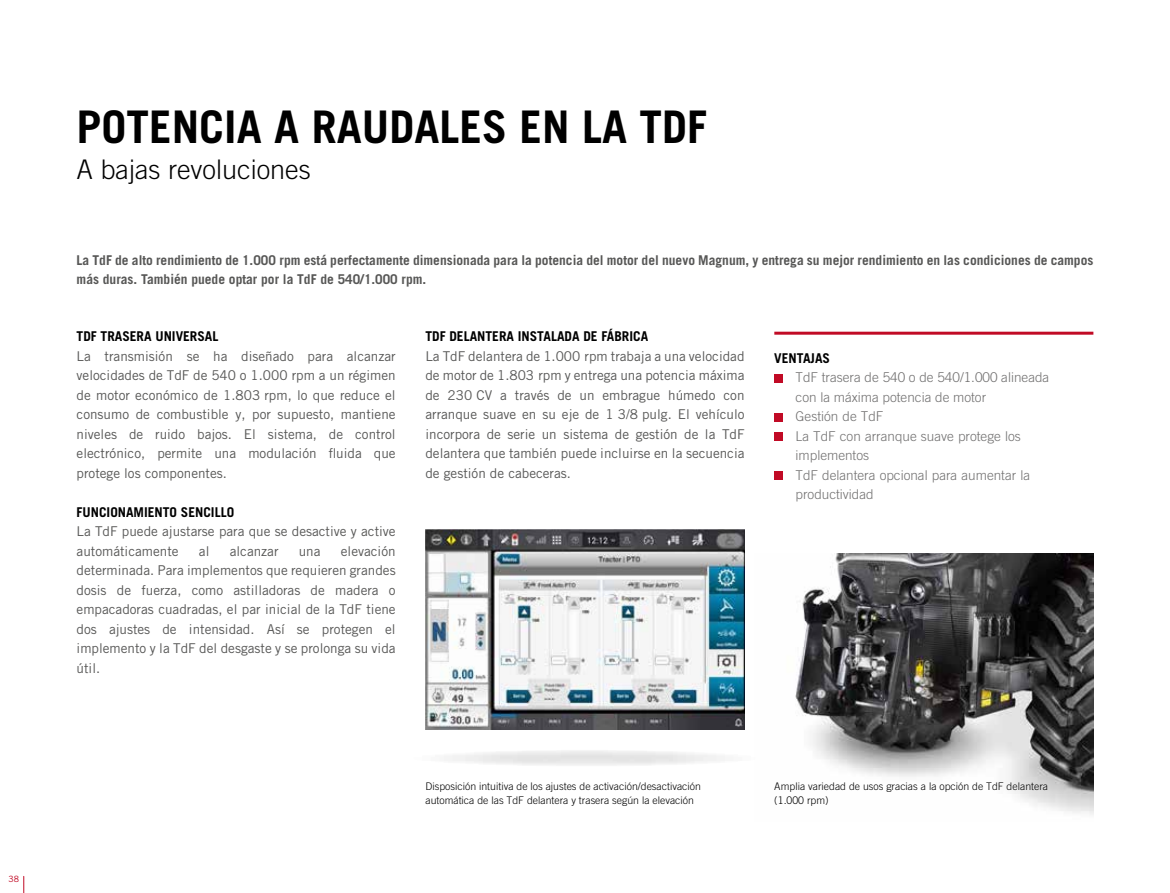
<style>
.page{position:relative;width:1170px;height:893px;background:#fff}
.page>*{position:absolute;margin:0;border:0;box-sizing:border-box;transform-origin:0 0}
.t1{font:700 45px "Trade Gothic LT Pro";color:#000}
.t2{font:300 27px "Trade Gothic LT Pro";color:#000}
.t3{font:13.5px/19.5px "Trade Gothic LT Pro";color:#575756;text-align:justify}
.t4{font:700 13.5px/19.5px "Trade Gothic LT Pro";color:#575756}
.t5{font:300 13.5px/19.5px "Trade Gothic LT Std";color:#706f6f}
.t6{font:700 13.5px "Trade Gothic LT Pro";color:#000}
.t7{font:300 10.5px/13.5px "Trade Gothic LT Pro";color:#000}
.t8{font:8.7px "Trade Gothic LT Pro";color:#c10a25}
</style>
<div class="page">
<div style="left:774px;top:374px;width:8px;height:8px;background:#c10a25"></div>
<div style="left:774px;top:413px;width:8px;height:8px;background:#c10a25"></div>
<div style="left:774px;top:433px;width:8px;height:8px;background:#c10a25"></div>
<div style="left:774px;top:472px;width:8px;height:8px;background:#c10a25"></div>
<img style="left:795px;top:554px;width:298px;height:261px">
<img style="left:425px;top:530px;width:319px;height:199px">
<div style="left:410px;top:750px;width:349px;height:17px;background:linear-gradient(to right,#f0f0f0,#f0f0f0);border-radius:50%"></div>
<svg style="left:23px;top:876px;width:1px;height:17px"></svg>
<p class="t8" style="left:9px;top:874px;width:12px">38</p>
<h1 class="t1" style="left:77px;top:99px;width:632px">POTENCIA A RAUDALES EN LA TDF</h1>
<h2 class="t2" style="left:77px;top:153px;width:235px">A bajas revoluciones</h2>
<p class="t4" style="left:77px;top:250px;width:1018px">La TdF de alto rendimiento de 1.000 rpm está perfectamente dimensionada para la potencia del motor del nuevo Magnum, y entrega su mejor rendimiento en las condiciones de campos más duras. También puede optar por la TdF de 540/1.000 rpm.</p>
<p class="t6" style="left:77px;top:328px;width:143px">TDF TRASERA UNIVERSAL</p>
<p class="t3" style="left:77px;top:346px;width:320px">La transmisión se ha diseñado para alcanzar velocidades de TdF de 540 o 1.000 rpm a un régimen de motor económico de 1.803 rpm, lo que reduce el consumo de combustible y, por supuesto, mantiene niveles de ruido bajos. El sistema, de control electrónico, permite una modulación fluida que protege los componentes.</p>
<p class="t6" style="left:77px;top:504px;width:159px">FUNCIONAMIENTO SENCILLO</p>
<p class="t3" style="left:77px;top:522px;width:320px">La TdF puede ajustarse para que se desactive y active automáticamente</p>
<p class="t3" style="left:77px;top:541px;width:320px;text-indent:264px">elevación determinada. Para implementos que requieren grandes dosis de fuerza, como astilladoras de madera o empacadoras cuadradas, el par inicial de la TdF tiene dos ajustes de intensidad. Así se protegen el implemento y la TdF del desgaste y se prolonga su vida útil.</p>
<p class="t3" style="left:199px;top:541px;width:12px">al</p>
<p class="t3" style="left:230px;top:541px;width:50px">alcanzar</p>
<p class="t3" style="left:299px;top:541px;width:23px">una</p>
<p class="t6" style="left:425px;top:328px;width:224px">TDF DELANTERA INSTALADA DE FÁBRICA</p>
<p class="t3" style="left:425px;top:346px;width:320px">La TdF delantera de 1.000 rpm trabaja a una velocidad de motor de 1.803 rpm y entrega una potencia máxima de 230 CV a través de un embrague húmedo con arranque suave en su eje de 1 3/8 pulg. El vehículo incorpora de serie un sistema de gestión de la TdF delantera que también puede incluirse en la secuencia de gestión de cabeceras.</p>
<p class="t6" style="left:774px;top:350px;width:57px">VENTAJAS</p>
<p class="t5" style="left:795px;top:367px;width:255px">TdF trasera de 540 o de 540/1.000 alineada con la máxima potencia de motor<br>Gestión de TdF<br>La TdF con arranque suave protege los implementos<br>TdF delantera opcional para aumentar la productividad</p>
<p class="t7" style="left:425px;top:779px;width:277px">Disposición intuitiva de los ajustes de activación/desactivación automática de las TdF delantera y trasera según la elevación</p>
<p class="t7" style="left:774px;top:779px;width:275px">Amplia variedad de usos gracias a la opción de TdF delantera (1.000 rpm)</p>
</div>
